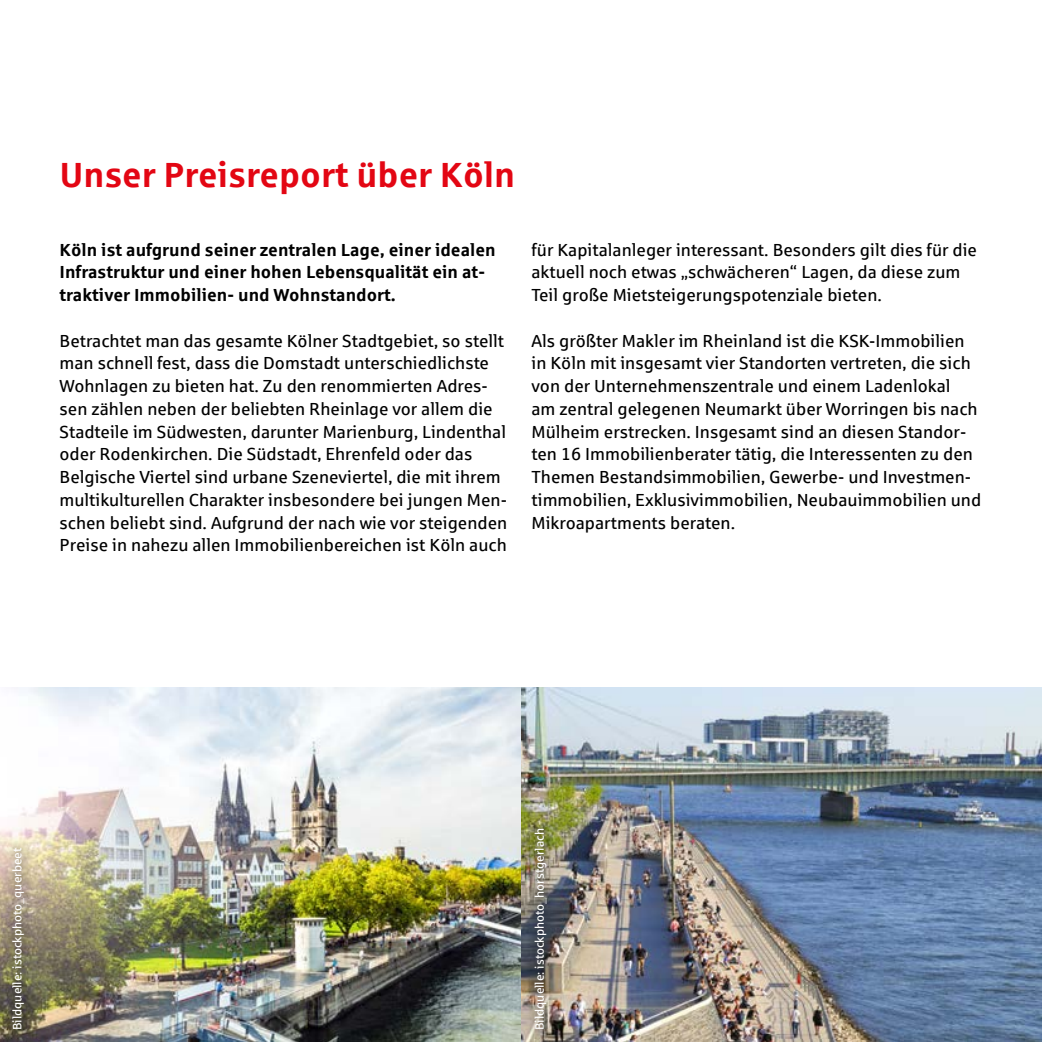
<style>
.page{position:relative;width:1042px;height:1042px;background:#fff}
.page>*{position:absolute;margin:0;border:0;box-sizing:border-box;transform-origin:0 0}
.t1{font:700 35px "Sparkasse Rg";color:#e30613}
.t2{font:17.5px/22.8px "Sparkasse Rg";color:#000}
.t3{font:700 17.5px/22.8px "Sparkasse Rg";color:#000}
.t4{font:12.25px "Sparkasse Rg";color:#fff}
</style>
<div class="page">
<img style="left:0;top:688px;width:1042px;height:354px">
<div style="left:2px;top:838px;width:33px;height:202px;background:#000;opacity:.75"></div>
<div style="left:524px;top:818px;width:33px;height:222px;background:#000;opacity:.75"></div>
<h1 class="t1" style="left:60px;top:152px;width:457px">Unser Preisreport über Köln</h1>
<p class="t3" style="left:60px;top:237px;width:437px">Köln ist aufgrund seiner zentralen Lage, einer idealen<br>Infrastruktur und einer hohen Lebensqualität ein at&shy;traktiver Immobilien- und Wohnstandort.</p>
<p class="t2" style="left:60px;top:329px;width:449px">Betrachtet man das gesamte Kölner Stadtgebiet, so stellt man schnell fest, dass die Domstadt unterschiedlichste Wohnlagen zu bieten hat. Zu den renommierten Adres&shy;sen zählen neben der beliebten Rheinlage vor allem die Stadteile im Südwesten, darunter Marienburg, Lindenthal oder Rodenkirchen. Die Südstadt, Ehrenfeld oder das Belgische Viertel sind urbane Szeneviertel, die mit ihrem multikulturellen Charakter insbesondere bei jungen Men&shy;schen beliebt sind. Aufgrund der nach wie vor steigenden Preise in nahezu allen Immobilienbereichen ist Köln auch</p>
<p class="t2" style="left:531px;top:238px;width:447px">für Kapitalanleger interessant. Besonders gilt dies für die aktuell noch etwas „schwächeren“ Lagen, da diese zum<br>Teil große Mietsteigerungspotenziale bieten.</p>
<p class="t2" style="left:531px;top:329px;width:451px">Als größter Makler im Rheinland ist die KSK-Immobilien in Köln mit insgesamt vier Standorten vertreten, die sich von der Unternehmenszentrale und einem Ladenlokal<br>am zentral gelegenen Neumarkt über Worringen bis nach Mülheim erstrecken. Insgesamt sind an diesen Standor&shy;ten 16 Immobilienberater tätig, die Interessenten zu den Themen Bestandsimmobilien, Gewerbe- und Investmen&shy;timmobilien, Exklusivimmobilien, Neubauimmobilien und Mikroapartments beraten.</p>
<p class="t4" style="left:10px;top:1030px;width:184px;rotate:-90deg">Bildquelle: istockphoto_querbeet</p>
<p class="t4" style="left:532px;top:1030px;width:203px;rotate:-90deg">Bildquelle: istockphoto_horstgerlach</p>
</div>
